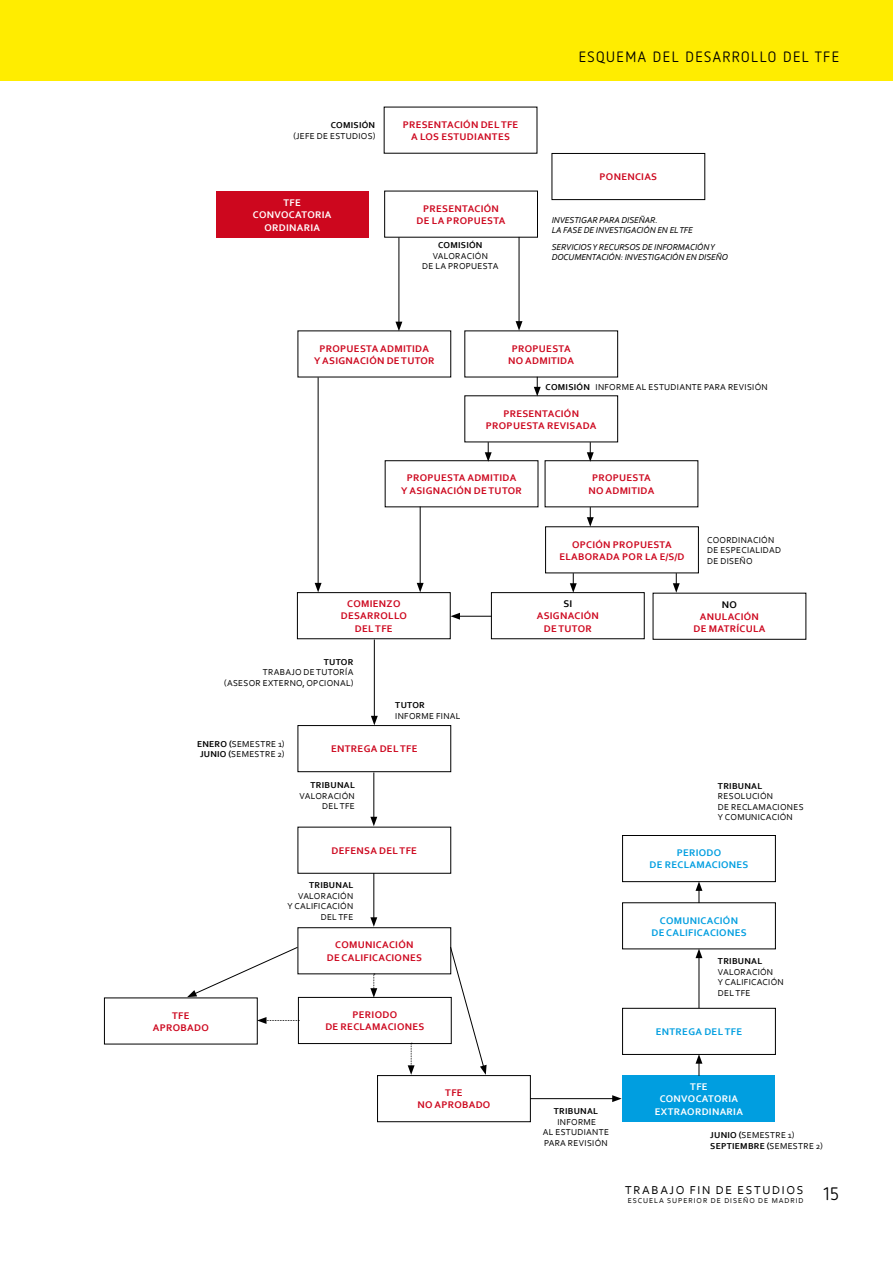
<style>
.page{position:relative;width:893px;height:1263px;background:#fff}
.page>*{position:absolute;margin:0;border:0;box-sizing:border-box;transform-origin:0 0}
.t1{font:18px "Netto OT";color:#000}
.t2{font:15px "Netto OT";letter-spacing:.1em;color:#000}
.t3{font:12px "Corbel";letter-spacing:.14em;color:#000}
.t4{font:700 10.2px/12.1px "Corbel";letter-spacing:.03em;color:#cd071e;text-align:center}
.t5{font:700 10.2px/12.1px "Corbel";letter-spacing:.03em;color:#009ee0;text-align:right}
.t6{font:700 10.2px/12.1px "Corbel";letter-spacing:.03em;color:#fff;text-align:center}
.t7{font:700 10.2px "Corbel";color:#000}
.t8{font:9px/10.5px "Corbel";letter-spacing:.03em;color:#000}
.t9{font:italic 9px/10.5px "Corbel";letter-spacing:-.01em;color:#000}
.t10{font:700 9px "Corbel";letter-spacing:.03em;color:#000}
.t11{font:7.5px "Corbel";letter-spacing:.125em;color:#000}
.s1{font-weight:700}
</style>
<div class="page">
<div style="left:0;top:0;width:893px;height:81px;background:#ffed00"></div>
<div style="left:552px;top:153px;width:153px;height:47px;border:1px solid #000"></div>
<div style="left:298px;top:997px;width:153px;height:47px;border:1px solid #000"></div>
<div style="left:622px;top:835px;width:154px;height:47px;border:1px solid #000"></div>
<div style="left:377px;top:1075px;width:154px;height:47px;border:1px solid #000"></div>
<div style="left:623px;top:1075px;width:152px;height:47px;background:#009ee0"></div>
<div style="left:216px;top:192px;width:153px;height:46px;background:#cd071e"></div>
<div style="left:298px;top:927px;width:153px;height:47px;border:1px solid #000"></div>
<div style="left:297px;top:592px;width:153px;height:47px;border:1px solid #000"></div>
<div style="left:622px;top:1008px;width:154px;height:47px;border:1px solid #000"></div>
<div style="left:298px;top:725px;width:153px;height:47px;border:1px solid #000"></div>
<div style="left:545px;top:460px;width:153px;height:47px;border:1px solid #000"></div>
<div style="left:491px;top:592px;width:153px;height:47px;border:1px solid #000"></div>
<div style="left:385px;top:460px;width:153px;height:47px;border:1px solid #000"></div>
<svg style="left:534px;top:377px;width:7px;height:19px"></svg>
<svg style="left:587px;top:442px;width:7px;height:20px"></svg>
<svg style="left:587px;top:507px;width:7px;height:20px"></svg>
<svg style="left:370px;top:974px;width:7px;height:24px"></svg>
<svg style="left:408px;top:1043px;width:7px;height:32px"></svg>
<hr style="left:458px;top:616px;width:34px;height:1px;background:#000">
<svg style="left:450px;top:613px;width:10px;height:7px"></svg>
<svg style="left:257px;top:1017px;width:42px;height:7px"></svg>
<hr style="left:530px;top:1098px;width:85px;height:1px;background:#000">
<svg style="left:612px;top:1095px;width:10px;height:7px"></svg>
<svg style="left:570px;top:573px;width:7px;height:20px"></svg>
<svg style="left:673px;top:573px;width:7px;height:20px"></svg>
<svg style="left:485px;top:442px;width:7px;height:20px"></svg>
<hr style="left:399px;top:237px;width:1px;height:87px;background:#000">
<svg style="left:395px;top:322px;width:7px;height:9px"></svg>
<hr style="left:420px;top:507px;width:1px;height:78px;background:#000">
<svg style="left:417px;top:583px;width:7px;height:9px"></svg>
<hr style="left:374px;top:639px;width:1px;height:79px;background:#000">
<svg style="left:371px;top:716px;width:7px;height:9px"></svg>
<hr style="left:373px;top:772px;width:1px;height:47px;background:#000">
<svg style="left:370px;top:817px;width:7px;height:9px"></svg>
<hr style="left:699px;top:956px;width:1px;height:52px;background:#000">
<svg style="left:695px;top:949px;width:7px;height:9px"></svg>
<svg style="left:695px;top:1054px;width:7px;height:22px"></svg>
<svg style="left:695px;top:881px;width:7px;height:22px"></svg>
<hr style="left:373px;top:873px;width:1px;height:47px;background:#000">
<svg style="left:370px;top:917px;width:7px;height:10px"></svg>
<hr style="left:318px;top:377px;width:1px;height:208px;background:#000">
<svg style="left:315px;top:583px;width:7px;height:9px"></svg>
<hr style="left:519px;top:237px;width:1px;height:86px;background:#000">
<svg style="left:516px;top:321px;width:6px;height:10px"></svg>
<svg style="left:187px;top:946px;width:111px;height:51px"></svg>
<svg style="left:450px;top:946px;width:37px;height:129px"></svg>
<p class="t10" style="left:331px;top:120px;width:46px">COMISIÓN</p>
<p class="t8" style="left:294px;top:130px;width:83px">(JEFE DE ESTU DIOS)</p>
<p class="t6" style="left:253px;top:197px;width:80px">TF E<br>CONVOCATORIA<br>ORDINARIA</p>
<p class="t4" style="left:411px;top:118px;width:109px;text-align:left;text-indent:-9px">PRESENTACIÓN DEL TFE<br>A LOS</p>
<p class="t4" style="left:441px;top:130px;width:26px">ESTUDIAN</p>
<p class="t4" style="left:492px;top:130px;width:13px">TES</p>
<p class="t4" style="left:417px;top:202px;width:90px">PRESENTACIÓN<br>DE LA PROPUESTA</p>
<p class="t10" style="left:438px;top:240px;width:12px">COMISIÓN</p>
<p class="t8" style="left:422px;top:250px;width:78px;text-indent:11px">VALORACIÓN<br>DE LA PROPUESTA</p>
<h2 class="t2" style="left:579px;top:47px;width:19px">ESQU</h2>
<h2 class="t2" style="left:617px;top:47px;width:98px">EMA DEL DESARROLLO</h2>
<h2 class="t2" style="left:783px;top:47px;width:57px">DEL TFE</h2>
<p class="t4" style="left:600px;top:171px;width:15px">PONEN</p>
<p class="t4" style="left:635px;top:171px;width:13px">CIAS</p>
<p class="t9" style="left:552px;top:214px;width:134px">INVESTIGAR PARA DISEÑAR.<br>LA FASE DE INVESTIGACIÓN EN EL TFE</p>
<p class="t9" style="left:552px;top:241px;width:178px">SERVICIOS Y RECURSOS DE INFORMACIÓN Y<br>DOCUMENTACIÓN: INVESTIGACIÓN EN DISEÑO</p>
<p class="t4" style="left:319px;top:342px;width:68px">PROPUESTA ADMI</p>
<p class="t4" style="left:314px;top:342px;width:122px;text-align:left;text-indent:92px">TIDA<br>Y ASIGNACIÓN DE TUTOR</p>
<p class="t4" style="left:508px;top:342px;width:67px">PROPUESTA<br>NO ADMITIDA</p>
<p class="t10" style="left:545px;top:381px;width:12px">COMISIÓN</p>
<p class="t8" style="left:595px;top:381px;width:16px">INFOR</p>
<p class="t8" style="left:622px;top:381px;width:94px">ME AL ESTUDIANTE PARA</p>
<p class="t8" style="left:728px;top:381px;width:6px">REVISI</p>
<p class="t8" style="left:755px;top:381px;width:15px">ÓN</p>
<p class="t4" style="left:486px;top:407px;width:82px;text-align:left;text-indent:56px">TACIÓN<br>PROPUESTA REVISADA</p>
<p class="t4" style="left:503px;top:407px;width:14px">PRESEN</p>
<p class="t4" style="left:407px;top:472px;width:68px">PROPUESTA ADMI</p>
<p class="t4" style="left:401px;top:472px;width:122px;text-align:left;text-indent:92px">TIDA<br>Y ASIGNACIÓN DE TUTOR</p>
<p class="t4" style="left:588px;top:472px;width:67px">PROPUESTA<br>NO ADMITIDA</p>
<p class="t4" style="left:347px;top:598px;width:14px">COMIEN</p>
<p class="t4" style="left:387px;top:598px;width:14px">ZO</p>
<p class="t4" style="left:341px;top:610px;width:67px">DESARROLLO</p>
<p class="t4" style="left:355px;top:622px;width:39px">DEL TFE</p>
<p class="t10" style="left:324px;top:656px;width:31px">TUTOR</p>
<p class="t8" style="left:263px;top:667px;width:7px">TRABAJO</p>
<p class="t8" style="left:304px;top:667px;width:51px">DE TUTORÍA</p>
<p class="t8" style="left:224px;top:677px;width:9px">(ASES</p>
<p class="t8" style="left:249px;top:677px;width:106px">OR EXTERNO, OPCIONAL)</p>
<p class="t10" style="left:395px;top:700px;width:31px">TUTOR</p>
<p class="t8" style="left:395px;top:710px;width:64px">IN FORM E FINAL</p>
<p class="t8" style="left:197px;top:738px;width:89px;text-align:center"><span class="s1">ENERO (</span>SEMESTRE 1)<br><span class="s1">JUNIO (</span>SEMESTRE 2)</p>
<p class="t4" style="left:331px;top:743px;width:88px">ENTREGA DEL TFE</p>
<p class="t10" style="left:311px;top:780px;width:12px">TRIBUNAL</p>
<p class="t8" style="left:322px;top:790px;width:27px;text-indent:-23px">VALORACIÓN<br>DEL TFE</p>
<p class="t4" style="left:332px;top:844px;width:87px">DEFENSA DEL TFE</p>
<p class="t10" style="left:309px;top:879px;width:12px">TRIBUNAL</p>
<p class="t8" style="left:298px;top:890px;width:50px">VALORACIÓN</p>
<p class="t8" style="left:288px;top:901px;width:67px">Y CALIFICACIÓN</p>
<p class="t8" style="left:321px;top:911px;width:24px">DEL TFE</p>
<p class="t4" style="left:153px;top:1009px;width:57px">TF E<br>APROBADO</p>
<p class="t4" style="left:327px;top:939px;width:76px;text-align:left;text-indent:49px">CACIÓN<br>DE CALI FICACIONES</p>
<p class="t4" style="left:335px;top:939px;width:14px">COMUNI</p>
<p class="t4" style="left:325px;top:1008px;width:42px;text-align:right">PERIODO<br>DE RECLAMA</p>
<p class="t4" style="left:388px;top:1020px;width:14px">CIONES</p>
<p class="t4" style="left:559px;top:538px;width:127px">OPCIÓN PROPUESTA<br>ELABORADA POR LA E/S/D</p>
<p class="t7" style="left:563px;top:598px;width:10px">SI</p>
<p class="t4" style="left:537px;top:610px;width:64px">ASIGNACIÓN<br>DE TUTOR</p>
<p class="t8" style="left:707px;top:534px;width:69px;text-indent:34px">NACIÓN<br>DE ESPECIALIDAD<br>DE DISE</p>
<p class="t8" style="left:707px;top:534px;width:12px">COORDI</p>
<p class="t8" style="left:740px;top:555px;width:14px">ÑO</p>
<p class="t7" style="left:722px;top:598px;width:17px">NO</p>
<p class="t4" style="left:693px;top:610px;width:74px">ANULACIÓN<br>DE MATRÍCULA</p>
<p class="t10" style="left:718px;top:780px;width:12px">TRIBUNAL</p>
<p class="t8" style="left:718px;top:791px;width:7px">RESO</p>
<p class="t8" style="left:718px;top:791px;width:81px;text-align:center">LUCIÓN<br>DE RECLAMACIONES<br>Y COMUNICACIÓN</p>
<p class="t5" style="left:649px;top:846px;width:42px">PERIODO<br>DE RECLAMA</p>
<p class="t5" style="left:712px;top:859px;width:14px">CIONES</p>
<p class="t5" style="left:651px;top:914px;width:76px;text-align:left;text-indent:49px">CACIÓN<br>DE CALI FICACIONES</p>
<p class="t5" style="left:660px;top:914px;width:14px">COMUNI</p>
<p class="t10" style="left:718px;top:955px;width:12px">TRIBUNAL</p>
<p class="t8" style="left:718px;top:966px;width:67px">VALORACIÓN<br>Y CALIFICACIÓN<br>DEL TFE</p>
<p class="t5" style="left:656px;top:1025px;width:88px">ENTREGA DEL TFE</p>
<p class="t4" style="left:417px;top:1086px;width:74px">TF E<br>NO APROBADO</p>
<p class="t10" style="left:554px;top:1105px;width:46px">TRIBUNAL</p>
<p class="t8" style="left:557px;top:1116px;width:16px">INFOR</p>
<p class="t8" style="left:543px;top:1116px;width:68px;text-indent:41px">ME<br>AL ESTUDIANTE<br>PARA</p>
<p class="t8" style="left:568px;top:1137px;width:6px">REVISI</p>
<p class="t8" style="left:595px;top:1137px;width:15px">ÓN</p>
<p class="t6" style="left:655px;top:1080px;width:90px">TF E<br>CONVOCATORIA<br>EXTRAORDINARIA</p>
<p class="t8" style="left:710px;top:1129px;width:114px"><span class="s1">JUNIO (</span>SEMESTRE 1)<br><span class="s1">SEPTIEMBRE (</span>SEMESTRE 2)</p>
<p class="t3" style="left:625px;top:1183px;width:180px">TRABAJO FIN DE ESTUDIOS</p>
<p class="t11" style="left:628px;top:1196px;width:62px">ESCUELASU PERIOR</p>
<p class="t11" style="left:711px;top:1196px;width:19px">DE DISE</p>
<p class="t11" style="left:743px;top:1196px;width:42px">ÑO DE MADRID</p>
<h1 class="t1" style="left:824px;top:1183px;width:17px">15</h1>
</div>
